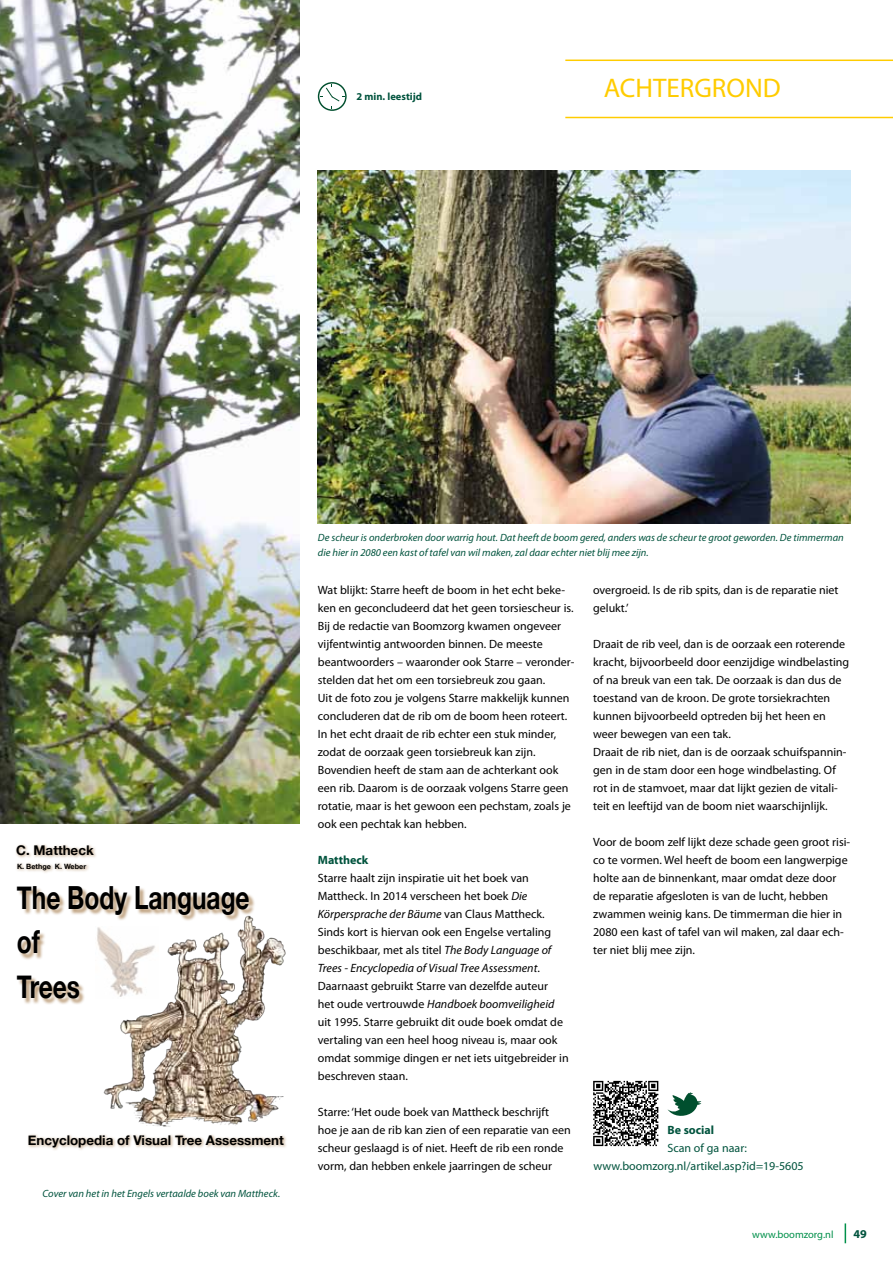
<style>
.page{position:relative;width:893px;height:1263px;background:#fff}
.page>*{position:absolute;margin:0;border:0;box-sizing:border-box;transform-origin:0 0}
.t1{font:700 31.8px/44.5px "Helvetica Neue";color:#000;scale:.77 1}
.t2{font:27px "Myriad Pro";color:#fc0}
.t3{font:700 13.35px "Helvetica Neue";color:#000}
.t4{font:12px/18px "Myriad Pro";color:#000}
.t5{font:12px/18px "Myriad Pro";color:#00533d}
.t6{font:700 12px "Myriad Pro";color:#00533d}
.t7{font:italic 10.5px/15px "Myriad Pro";color:#00533d}
.t8{font:10.5px "Myriad Pro";color:#00904a}
.t9{font:700 10.5px "Myriad Pro";color:#00533d}
.t10{font:700 7.2px "Helvetica Neue";color:#000}
.s1{font-style:italic}
</style>
<div class="page">
<svg style="left:845px;top:1223px;width:1px;height:20px"></svg>
<hr style="left:565px;top:117px;width:328px;height:1px;background:#fc0">
<hr style="left:565px;top:60px;width:328px;height:1px;background:#fc0">
<svg style="left:318px;top:82px;width:29px;height:29px"></svg>
<img style="left:0;top:0;width:300px;height:823px">
<img style="left:318px;top:170px;width:532px;height:354px">
<div style="left:18px;top:887px;width:282px;height:149px;background:#ab8457;opacity:.75"></div>
<img style="left:101px;top:914px;width:185px;height:213px">
<div style="left:15px;top:843px;width:118px;height:30px;background:#ab8457;opacity:.75"></div>
<div style="left:16px;top:861px;width:96px;height:20px;background:#ab8457;opacity:.75"></div>
<img style="left:95px;top:926px;width:63px;height:72px">
<div style="left:27px;top:1133px;width:273px;height:28px;background:#ab8457;opacity:.75"></div>
<svg style="left:593px;top:1081px;width:65px;height:65px"></svg>
<svg style="left:667px;top:1092px;width:34px;height:24px"></svg>
<p class="t9" style="left:357px;top:90px;width:67px">2 min. leestijd</p>
<h2 class="t2" style="left:604px;top:71px;width:179px">ACHTERGROND</h2>
<p class="t3" style="left:16px;top:840px;width:79px">C. Mattheck</p>
<p class="t10" style="left:17px;top:860px;width:71px">K. Bethge K. Weber</p>
<h1 class="t1" style="left:17px;top:876px;width:304px">The Body Language of<br>Trees</h1>
<p class="t3" style="left:28px;top:1130px;width:258px">Encyclopedia of Visual Tree Assessment</p>
<p class="t7" style="left:43px;top:1185px;width:239px">Cover van het in het Engels vertaalde boek van Mattheck.</p>
<p class="t7" style="left:318px;top:529px;width:527px">De scheur is onderbroken door warrig hout. Dat heeft de boom gered, anders was de scheur te groot geworden. De timmerman die hier in 2080 een kast of tafel van wil maken, zal daar echter niet blij mee zijn.</p>
<p class="t4" style="left:318px;top:581px;width:258px">Wat blijkt: Starre heeft de boom in het echt beke&shy;ken en geconcludeerd dat het geen torsiescheur is.<br>Bij de redactie van Boomzorg kwamen ongeveer vijfentwintig antwoorden binnen. De meeste beantwoorders – waaronder ook Starre – veronder&shy;stelden dat het om een torsiebreuk zou gaan.<br>Uit de foto zou je volgens Starre makkelijk kunnen concluderen dat de rib om de boom heen roteert.<br>In het echt draait de rib echter een stuk minder, zodat de oorzaak geen torsiebreuk kan zijn.<br>Bovendien heeft de stam aan de achterkant ook een rib. Daarom is de oorzaak volgens Starre geen rotatie, maar is het gewoon een pechstam, zoals je ook een pechtak kan hebben.</p>
<p class="t6" style="left:318px;top:852px;width:52px">Mattheck</p>
<p class="t4" style="left:318px;top:869px;width:252px">Starre haalt zijn inspiratie uit het boek van Mattheck. In 2014 verscheen het boek <span class="s1">Die Körpersprache der Bäume</span> van Claus Mattheck.<br>Sinds kort is hiervan ook een Engelse vertaling beschikbaar, met als titel <span class="s1">The Body Language of Trees - Encyclopedia of Visual Tree Assessment</span>.<br>Daarnaast gebruikt Starre van dezelfde auteur<br>het oude vertrouwde <span class="s1">Handboek boomveiligheid </span>uit 1995. Starre gebruikt dit oude boek omdat de vertaling van een heel hoog niveau is, maar ook omdat sommige dingen er net iets uitgebreider in beschreven staan.</p>
<p class="t4" style="left:318px;top:1103px;width:254px">Starre: ‘Het oude boek van Mattheck beschrijft hoe je aan de rib kan zien of een reparatie van een scheur geslaagd is of niet. Heeft de rib een ronde vorm, dan hebben enkele jaarringen de scheur</p>
<p class="t4" style="left:593px;top:581px;width:247px">overgroeid. Is de rib spits, dan is de reparatie niet gelukt.’</p>
<p class="t4" style="left:593px;top:635px;width:258px">Draait de rib veel, dan is de oorzaak een roterende kracht, bijvoorbeeld door eenzijdige windbelasting of na breuk van een tak. De oorzaak is dan dus de toestand van de kroon. De grote torsiekrachten kunnen bijvoorbeeld optreden bij het heen en weer bewegen van een tak.<br>Draait de rib niet, dan is de oorzaak schuifspannin&shy;gen in de stam door een hoge windbelasting. Of rot in de stamvoet, maar dat lijkt gezien de vitali&shy;teit en leeftijd van de boom niet waarschijnlijk.</p>
<p class="t4" style="left:593px;top:833px;width:259px">Voor de boom zelf lijkt deze schade geen groot risi&shy;co te vormen. Wel heeft de boom een langwerpige holte aan de binnenkant, maar omdat deze door de reparatie afgesloten is van de lucht, hebben zwammen weinig kans. De timmerman die hier in 2080 een kast of tafel van wil maken, zal daar ech&shy;ter niet blij mee zijn.</p>
<p class="t6" style="left:667px;top:1122px;width:48px">Be social</p>
<p class="t5" style="left:594px;top:1139px;width:212px;text-indent:74px">Scan of ga naar: www.boomzorg.nl/artikel.asp?id=19-5605</p>
<p class="t8" style="left:752px;top:1228px;width:83px">www.boomzorg.nl</p>
<p class="t6" style="left:853px;top:1226px;width:15px">49</p>
</div>
